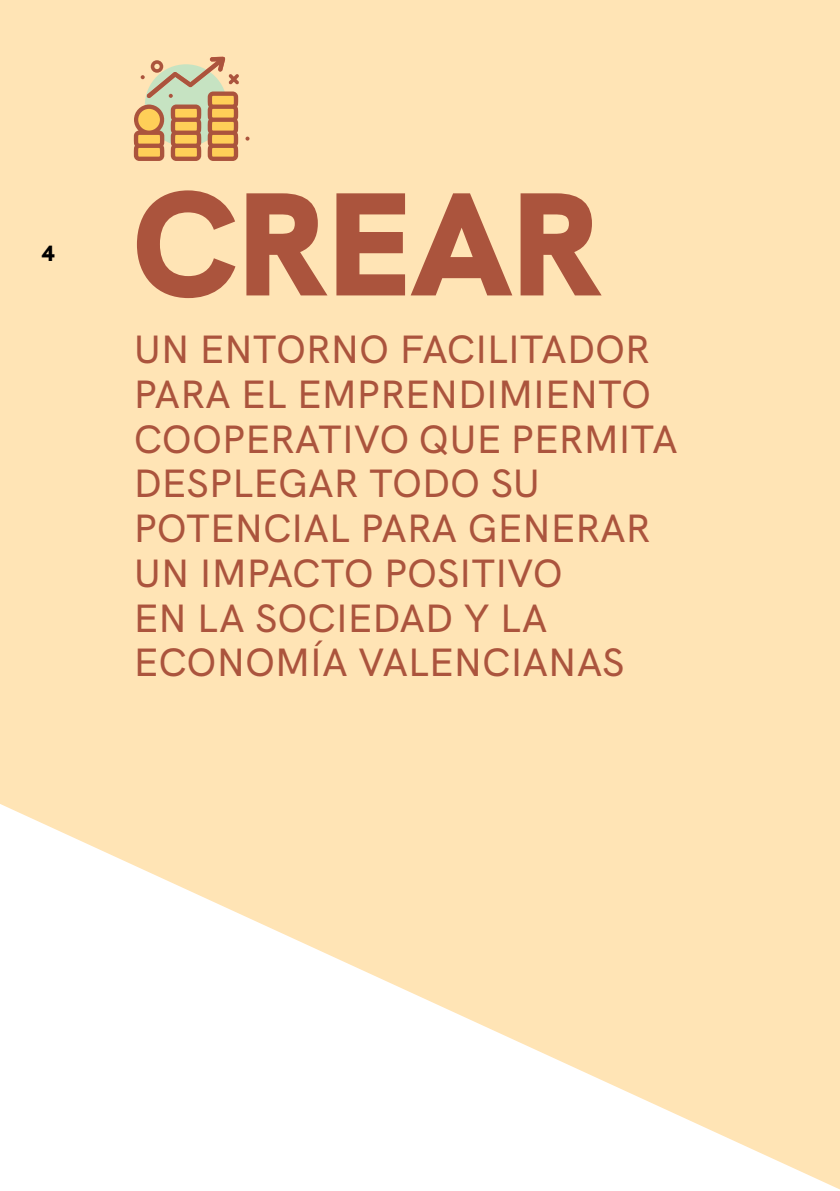
<style>
.page{position:relative;width:840px;height:1191px;background:#fff}
.page>*{position:absolute;margin:0;border:0;box-sizing:border-box;transform-origin:0 0}
.t1{font:900 146.4px "HK Grotesk";color:#ab543d}
.t2{font:500 39.4px/44.8px "HK Grotesk";color:#ab543d}
.t3{font:900 22px "HK Grotesk";color:#000}
</style>
<div class="page">
<div style="left:0;top:0;width:839px;height:1191px;background:#ffe4b5"></div>
<svg style="left:245px;top:137px;width:4px;height:4px"></svg>
<svg style="left:133px;top:56px;width:106px;height:105px"></svg>
<svg style="left:0;top:804px;width:839px;height:387px;fill:#fff"></svg>
<p class="t3" style="left:42px;top:236px;width:14px">4</p>
<h1 class="t1" style="left:134px;top:130px;width:467px">CREAR</h1>
<p class="t2" style="left:134px;top:323px;width:545px">UN ENTORNO FACILITADOR<br>PARA EL EMPRENDIMIENTO<br>COOPERATIVO QUE PERMITA<br>DESPLEGAR TODO SU<br>POTENCIAL PARA GENERAR<br>UN IMPACTO POSITIVO<br>EN LA SOCIEDAD Y LA<br>ECONOMÍA VALENCIANAS</p>
</div>
